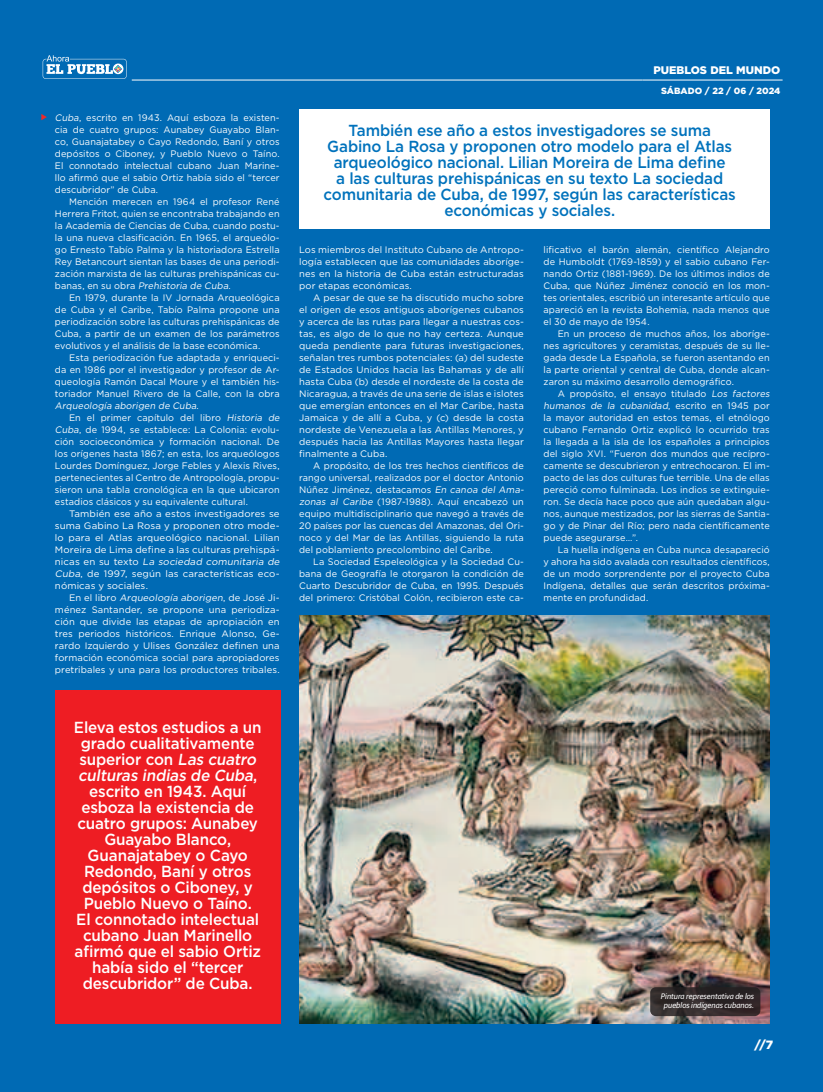
<style>
.page{position:relative;width:823px;height:1092px;background:#fff}
.page>*{position:absolute;margin:0;border:0;box-sizing:border-box;transform-origin:0 0}
.t1{font:500 16px/16px "Gotham";letter-spacing:-.01em;color:#fff;text-align:center;scale:.95 1}
.t2{font:500 16px/16px "Gotham";letter-spacing:-.01em;color:#0072bc;text-align:center;scale:.95 1}
.t3{font:900 12px "Gotham";color:#fff}
.t4{font:900 11px "Gotham";color:#fff}
.t5{font:9.4px/12px "Gotham";letter-spacing:.01em;color:#fff;text-align:justify}
.t6{font:900 9px "Gotham";color:#fff}
.t7{font:italic 8px/9px "Guardian Sans";letter-spacing:.005em;color:#fff;text-align:center}
.s1{font-style:italic}
</style>
<div class="page">
<div style="left:0;top:0;width:822px;height:1091px;background:#006ab4"></div>
<hr style="left:132px;top:80px;width:510px;height:1px;background:#fff">
<hr style="left:642px;top:80px;width:140px;height:1px;background:#fff">
<svg style="left:43px;top:55px;width:83px;height:24px"></svg>
<div style="left:55px;top:690px;width:225px;height:333px;background:#ee1d23"></div>
<img style="left:299px;top:615px;width:470px;height:408px">
<div style="left:299px;top:109px;width:470px;height:119px;background:#fff"></div>
<svg style="left:649px;top:987px;width:111px;height:29px;fill:#302628"></svg>
<svg style="left:41px;top:114px;width:6px;height:6px"></svg>
<p class="t5" style="left:55px;top:112px;width:226px"><span class="s1">Cuba</span>, escrito en 1943. Aquí esboza la existen&shy;cia de cuatro grupos: Aunabey Guayabo Blan&shy;co, Guanajatabey o Cayo Redondo, Baní y otros depósitos o Ciboney, y Pueblo Nuevo o Taíno.<br>El connotado intelectual cubano Juan Marine&shy;llo afirmó que el sabio Ortiz había sido el “tercer descubridor” de Cuba.</p>
<p class="t5" style="left:55px;top:196px;width:226px;text-indent:14px">Mención merecen en 1964 el profesor René Herrera Fritot, quien se encontraba trabajando en la Academia de Ciencias de Cuba, cuando postu&shy;la una nueva clasificación. En 1965, el arqueólo&shy;go Ernesto Tabío Palma y la historiadora Estrella Rey Betancourt sientan las bases de una periodi&shy;zación marxista de las culturas prehispánicas cu&shy;b a n a s , e n s u o b ra <span class="s1">Prehistoria de Cuba</span>.</p>
<p class="t5" style="left:55px;top:292px;width:226px;text-indent:14px">En 1979, durante la IV Jornada Arqueológica de Cuba y el Caribe, Tabío Palma propone una periodización sobre las culturas prehispánicas de Cuba, a partir de un examen de los parámetros evolutivos y el análisis de la base económica.</p>
<p class="t5" style="left:55px;top:352px;width:226px;text-indent:14px">Esta periodización fue adaptada y enriqueci&shy;da en 1986 por el investigador y profesor de Ar&shy;queología Ramón Dacal Moure y el también his&shy;toriador Manuel Rivero de la Calle, con la obra <span class="s1">Arqueología aborigen de Cuba</span>.</p>
<p class="t5" style="left:55px;top:412px;width:227px;text-align:left;text-indent:14px">En el primer capítulo del libro <span class="s1">Historia de Cuba</span>, de 1994, se establece: La Colonia: evolu&shy;ción socioeconómica y formación nacional. De los orígenes hasta 1867; en esta, los arqueólogos Lourdes Domínguez, Jorge Febles y Alexis Rives, pertenecientes al Centro de Antropología, propu&shy;sieron una tabla cronológica en la que ubicaron estadios clásicos y su equivalente cultural.</p>
<p class="t5" style="left:55px;top:508px;width:227px;text-align:left;text-indent:14px">También ese año a estos investigadores se suma Gabino La Rosa y proponen otro mode&shy;lo para el Atlas arqueológico nacional. Lilian Moreira de Lima define a las culturas prehispá&shy;nic as e n su tex to <span class="s1">La sociedad comunitaria de Cuba</span>, de 1997, según las características eco&shy;nómicas y sociales.</p>
<p class="t5" style="left:55px;top:592px;width:226px;text-indent:14px">En e l lib ro <span class="s1">Arqueología aborigen</span>, d e J osé J i&shy;ménez Santander, se propone una periodiza&shy;ción que divide las etapas de apropiación en tres periodos históricos. Enrique Alonso, Ge&shy;rardo Izquierdo y Ulises González definen una formación económica social para apropiadores pretribales y una para los productores tribales.</p>
<p class="t1" style="left:74px;top:718px;width:199px">Eleva estos estudios a un grado cualitativamente superior con <span class="s1">Las cuatro culturas indias de Cuba</span>, escrito en 1943. Aquí esboza la existencia de cuatro grupos: Aunabey<br>Guayabo Blanco,<br>Guanajatabey o Cayo<br>Redondo, Baní y otros depósitos o Ciboney, y<br>Pueblo Nuevo o Taíno.<br>El connotado intelectual cubano Juan Marinello afirmó que el sabio Ortiz había sido el “tercer descubridor” de Cuba.</p>
<p class="t4" style="left:653px;top:64px;width:128px">PUEBLOS DEL MUNDO</p>
<p class="t6" style="left:660px;top:85px;width:121px">SÁBADO / 22 / 06 / 2024</p>
<p class="t2" style="left:323px;top:122px;width:435px">También ese año a estos investigadores se suma Gabino La Rosa y proponen otro modelo para el Atlas arqueológico nacional. Lilian Moreira de Lima define<br>a las culturas prehispánicas en su texto La sociedad comunitaria de Cuba, de 1997, según las características económicas y sociales.</p>
<p class="t5" style="left:543px;top:244px;width:227px">lificativo el barón alemán, científico Alejandro de Humboldt (1769-1859) y el sabio cubano Fer&shy;nando Ortiz (1881-1969). De los últimos indios de Cuba, que Núñez Jiménez conoció en los mon&shy;tes orientales, escribió un interesante artículo que apareció en la revista Bohemia, nada menos que el 30 de mayo de 1954.</p>
<p class="t5" style="left:543px;top:328px;width:227px;text-indent:14px">En un proceso de muchos años, los aboríge&shy;nes agricultores y ceramistas, después de su lle&shy;gada desde La Española, se fueron asentando en la parte oriental y central de Cuba, donde alcan&shy;zaron su máximo desarrollo demográfico.</p>
<p class="t5" style="left:543px;top:388px;width:229px;text-align:left;text-indent:14px">A propósito, el ensayo titulado <span class="s1">Los factores humanos de la cubanidad</span>, esc rito e n 1 9 45 p o r la mayor autoridad en estos temas, el etnólogo cubano Fernando Ortiz explicó lo ocurrido tras la llegada a la isla de los españoles a principios del siglo XVI. “Fueron dos mundos que recípro&shy;camente se descubrieron y entrechocaron. El im&shy;pacto de las dos culturas fue terrible. Una de ellas pereció como fulminada. Los indios se extinguie&shy;ron. Se decía hace poco que aún quedaban algu&shy;nos, aunque mestizados, por las sierras de Santia&shy;go y de Pinar del Río; pero nada científicamente puede asegurarse…”.</p>
<p class="t5" style="left:543px;top:544px;width:227px;text-indent:14px">La huella indígena en Cuba nunca desapareció y ahora ha sido avalada con resultados científicos, de un modo sorprendente por el proyecto Cuba Indígena, detalles que serán descritos próxima&shy;mente en profundidad.</p>
<p class="t5" style="left:299px;top:244px;width:226px">Los miembros del Instituto Cubano de Antropo&shy;logía establecen que las comunidades aboríge&shy;nes en la historia de Cuba están estructuradas por etapas económicas.</p>
<p class="t5" style="left:299px;top:292px;width:226px;text-indent:14px">A pesar de que se ha discutido mucho sobre el origen de esos antiguos aborígenes cubanos y acerca de las rutas para llegar a nuestras cos&shy;tas, es algo de lo que no hay certeza. Aunque queda pendiente para futuras investigaciones, señalan tres rumbos potenciales: (a) del sudeste de Estados Unidos hacia las Bahamas y de allí hasta Cuba (b) desde el nordeste de la costa de Nicaragua, a través de una serie de islas e islotes que emergían entonces en el Mar Caribe, hasta Jamaica y de allí a Cuba, y (c) desde la costa nordeste de Venezuela a las Antillas Menores, y después hacia las Antillas Mayores hasta llegar finalmente a Cuba.</p>
<p class="t5" style="left:299px;top:460px;width:227px;text-align:left;text-indent:14px">A propósito, de los tres hechos científicos de rango universal, realizados por el doctor Antonio Núñez Jiménez, destacamos <span class="s1">En canoa del Ama&shy;zonas al Caribe</span> (1987-1988). Aquí encabezó un equipo multidisciplinario que navegó a través de 20 países por las cuencas del Amazonas, del Ori&shy;noco y del Mar de las Antillas, siguiendo la ruta del poblamiento precolombino del Caribe.</p>
<p class="t5" style="left:299px;top:556px;width:226px;text-indent:14px">La Sociedad Espeleológica y la Sociedad Cu&shy;bana de Geografía le otorgaron la condición de Cuarto Descubridor de Cuba, en 1995. Después del primero: Cristóbal Colón, recibieron este ca-</p>
<p class="t7" style="left:660px;top:992px;width:95px">Pintura representativa de los pueblos indígenas cubanos.</p>
<p class="t3" style="left:753px;top:1039px;width:20px">//7</p>
</div>
